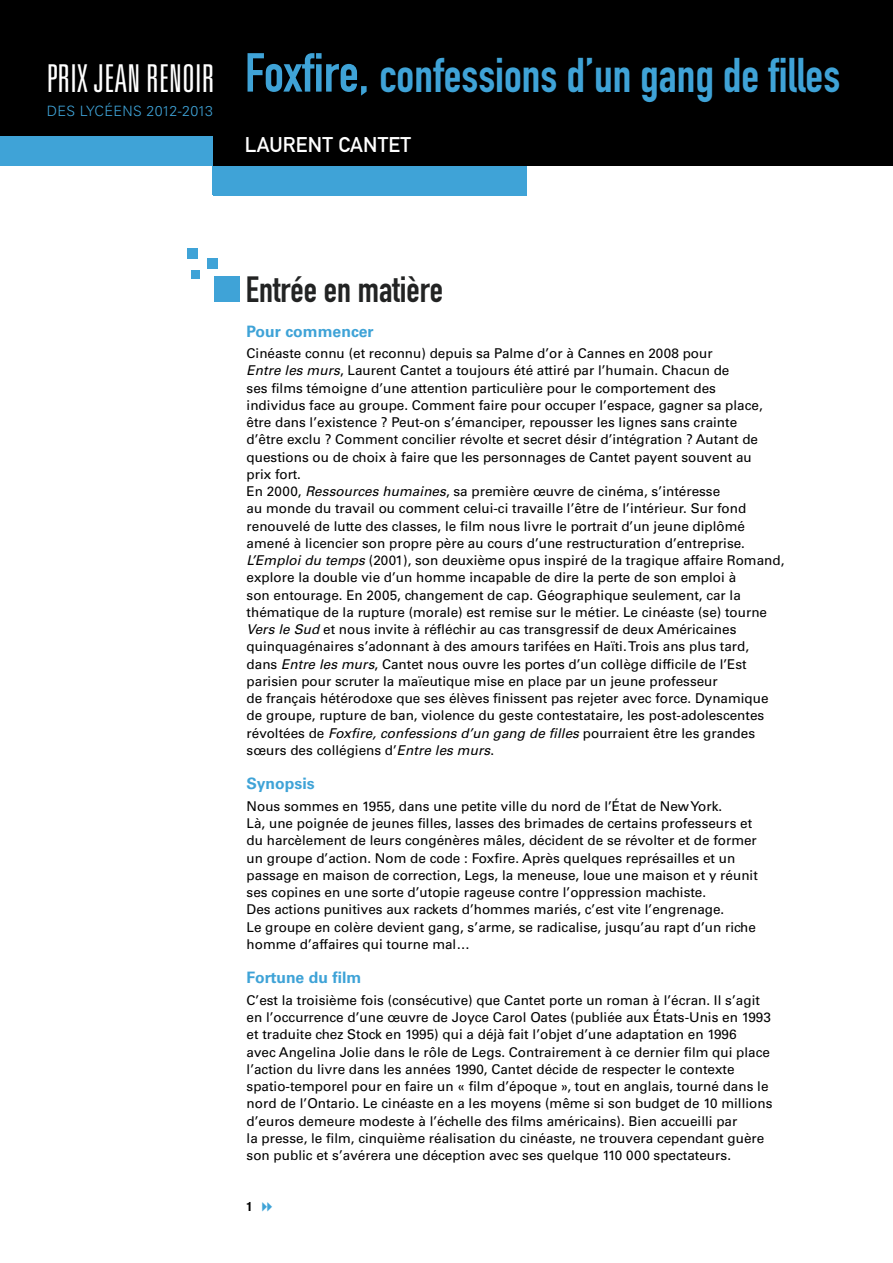
<style>
.page{position:relative;width:893px;height:1263px;background:#fff}
.page>*{position:absolute;margin:0;border:0;box-sizing:border-box;transform-origin:0 0}
.t1{font:48px "DIN Engschrift Std";color:#3fa3d7}
.t2{font:300 ultra-condensed 38.4px "Univers LT Std";letter-spacing:.005em;color:#fff}
.t3{font:36px "DIN Engschrift Std";color:#222323}
.t4{font:21px "DIN Mittelschrift Std";letter-spacing:.01em;color:#fff}
.t5{font:700 15.75px "Univers LT Std";color:#3fa3d7}
.t6{font:300 14.25px "Univers LT Std";letter-spacing:.025em;color:#3fa3d7}
.t7{font:13.5px/17.2px "Univers LT Std";color:#000}
.t8{font:700 condensed 12.75px "Helvetica Neue LT Std";color:#000}
.s1{font-size:54px}
.s2{font-style:italic}
</style>
<div class="page">
<div style="left:0;top:0;width:893px;height:166px;background:#000"></div>
<div style="left:0;top:136px;width:213px;height:30px;background:#3fa3d7"></div>
<div style="left:213px;top:166px;width:314px;height:30px;background:#3fa3d7"></div>
<div style="left:207px;top:259px;width:11px;height:10px;background:#3fa3d7"></div>
<div style="left:187px;top:248px;width:11px;height:11px;background:#3fa3d7"></div>
<div style="left:191px;top:270px;width:9px;height:9px;background:#3fa3d7"></div>
<div style="left:214px;top:277px;width:26px;height:25px;background:#3fa3d7"></div>
<h2 class="t2" style="left:47px;top:58px;width:169px">PRIX JEAN RENOIR</h2>
<p class="t6" style="left:47px;top:102px;width:168px">DES LYCÉENS 2012-2013</p>
<h1 class="t1" style="left:245px;top:47px;width:597px"><span class="s1">Foxfire,</span> confessions d’un gang de filles</h1>
<h3 class="t4" style="left:245px;top:132px;width:167px">LAURENT CANTET</h3>
<h3 class="t3" style="left:246px;top:268px;width:199px">Entrée en matière</h3>
<p class="t5" style="left:247px;top:322px;width:129px">Pour commencer</p>
<p class="t7" style="left:247px;top:345px;width:539px">Cinéaste connu (et reconnu) depuis sa Palme d’or à Cannes en 2008 pour<br><span class="s2">Entre les murs</span>, Laurent Cantet a toujours été attiré par l’humain. Chacun de<br>ses films témoigne d’une attention particulière pour le comportement des<br>individus face au groupe. Comment faire pour occuper l’espace, gagner sa place, être dans l’existence ? Peut-on s’émanciper, repousser les lignes sans crainte<br>d’être exclu ? Comment concilier révolte et secret désir d’intégration ? Autant de questions ou de choix à faire que les personnages de Cantet payent souvent au<br>prix fort.<br>En 2000, <span class="s2">Ressources humaines</span>, sa première œuvre de cinéma, s’intéresse<br>au monde du travail ou comment celui-ci travaille l’être de l’intérieur. Sur fond renouvelé de lutte des classes, le film nous livre le portrait d’un jeune diplômé amené à licencier son propre père au cours d’une restructuration d’entreprise.<br><span class="s2">L’Emploi du temps</span> (2001), son deuxième opus inspiré de la tragique affaire Romand, explore la double vie d’un homme incapable de dire la perte de son emploi à<br>son entourage. En 2005, changement de cap. Géographique seulement, car la thématique de la rupture (morale) est remise sur le métier. Le cinéaste (se) tourne <span class="s2">Vers le Sud</span> et nous invite à réfléchir au cas transgressif de deux Américaines quinquagénaires s’adonnant à des amours tarifées en Haïti. Trois ans plus tard,<br>dans <span class="s2">Entre les murs</span>, Cantet nous ouvre les portes d’un collège difficile de l’Est parisien pour scruter la maïeutique mise en place par un jeune professeur<br>de français hétérodoxe que ses élèves finissent pas rejeter avec force. Dynamique de groupe, rupture de ban, violence du geste contestataire, les post-adolescentes révoltées de <span class="s2">Foxfire, confessions d’un gang de filles</span> pourraient être les grandes sœurs des collégiens d’<span class="s2">Entre les murs</span>.</p>
<p class="t5" style="left:247px;top:774px;width:69px">Synopsis</p>
<p class="t7" style="left:247px;top:797px;width:513px">Nous sommes en 1955, dans une petite ville du nord de l’État de New York.<br>Là, une poignée de jeunes filles, lasses des brimades de certains professeurs et du harcèlement de leurs congénères mâles, décident de se révolter et de former un groupe d’action. Nom de code : Foxfire. Après quelques représailles et un passage en maison de correction, Legs, la meneuse, loue une maison et y réunit ses copines en une sorte d’utopie rageuse contre l’oppression machiste.<br>Des actions punitives aux rackets d’hommes mariés, c’est vite l’engrenage.<br>Le groupe en colère devient gang, s’arme, se radicalise, jusqu’au rapt d’un riche homme d’affaires qui tourne mal…</p>
<p class="t5" style="left:247px;top:968px;width:116px">Fortune du film</p>
<p class="t7" style="left:247px;top:991px;width:527px">C’est la troisième fois (consécutive) que Cantet porte un roman à l’écran. Il s’agit en l’occurrence d’une œuvre de Joyce Carol Oates (publiée aux États-Unis en 1993 et traduite chez Stock en 1995) qui a déjà fait l’objet d’une adaptation en 1996<br>avec Angelina Jolie dans le rôle de Legs. Contrairement à ce dernier film qui place l’action du livre dans les années 1990, Cantet décide de respecter le contexte spatio-temporel pour en faire un « film d’époque », tout en anglais, tourné dans le nord de l’Ontario. Le cinéaste en a les moyens (même si son budget de 10 millions d’euros demeure modeste à l’échelle des films américains). Bien accueilli par<br>la presse, le film, cinquième réalisation du cinéaste, ne trouvera cependant guère son public et s’avérera une déception avec ses quelque 110 000 spectateurs.</p>
<p class="t8" style="left:247px;top:1199px;width:8px">1</p>
</div>
